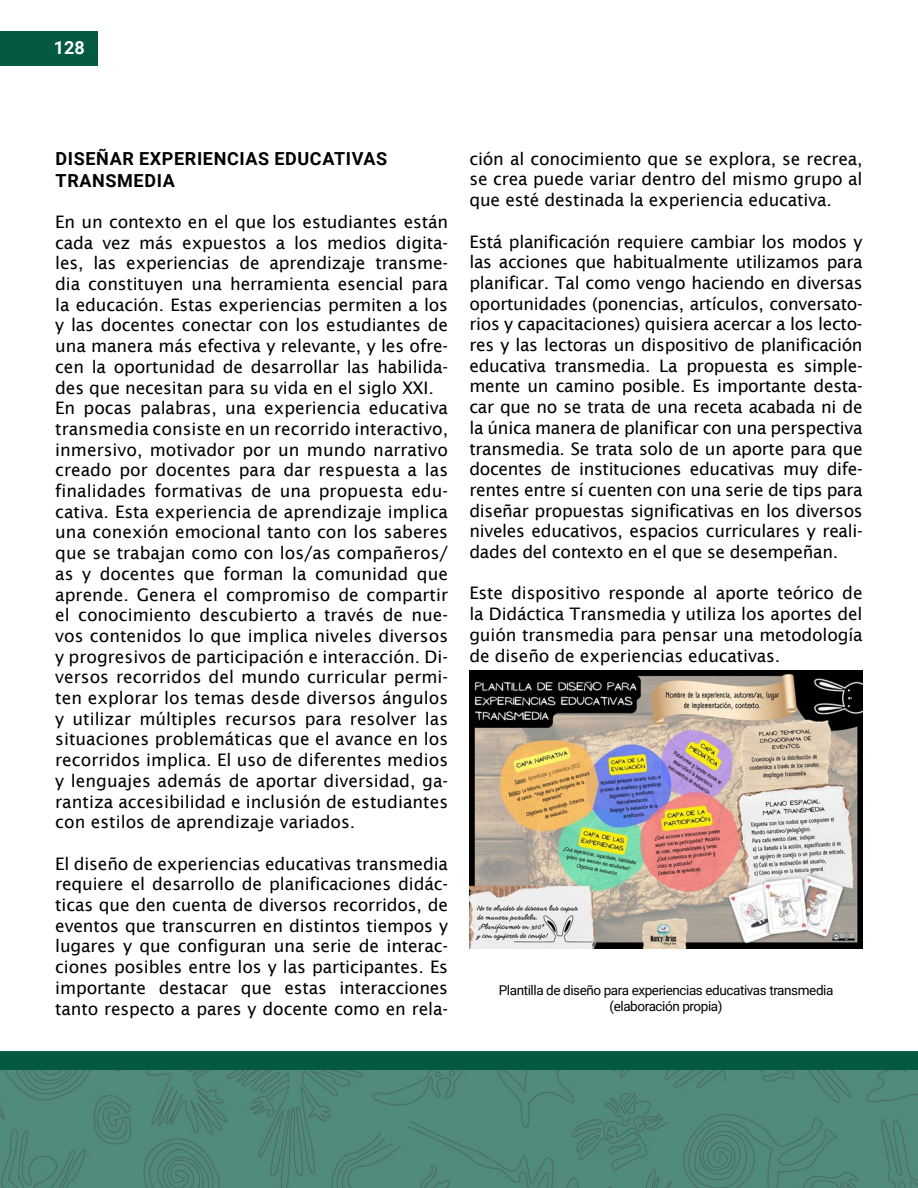
<style>
.page{position:relative;width:918px;height:1188px;background:#fff}
.page>*{position:absolute;margin:0;border:0;box-sizing:border-box;transform-origin:0 0}
.t1{font:700 18px/21.6px "Roboto";letter-spacing:.035em;color:#000}
.t2{font:700 18px "Roboto";color:#fff}
.t3{font:17.25px/20.7px "Lucida Sans";color:#000;text-align:justify}
.t4{font:13.5px/16.2px "Roboto";letter-spacing:-.03em;color:#000;text-align:center}
</style>
<div class="page">
<div style="left:0;top:31px;width:97px;height:34px;background:#045942"></div>
<div style="left:0;top:1051px;width:918px;height:23px;background:#045942"></div>
<img style="left:0;top:1070px;width:918px;height:118px">
<img style="left:470px;top:671px;width:393px;height:277px">
<p class="t2" style="left:54px;top:35px;width:32px">128</p>
<p class="t1" style="left:56px;top:147px;width:333px">DISEÑAR EXPERIENCIAS EDUCATIVAS<br>TRANSMEDIA</p>
<p class="t3" style="left:55px;top:211px;width:394px;text-align:left">En un contexto en el que los estudiantes están cada vez más expuestos a los medios digita&shy;les, las experiencias de aprendizaje transme&shy;dia constituyen una herramienta esencial para la educación. Estas experiencias permiten a los y las docentes conectar con los estudiantes de una manera más efectiva y relevante, y les ofre&shy;cen la oportunidad de desarrollar las habilida&shy;des que necesitan para su vida en el siglo XXI.<br>En pocas palabras, una experiencia educativa transmedia consiste en un recorrido interactivo, inmersivo, motivador por un mundo narrativo creado por docentes para dar respuesta a las finalidades formativas de una propuesta edu&shy;cativa. Esta experiencia de aprendizaje implica una conexión emocional tanto con los saberes que se trabajan como con los/as compañeros/ as y docentes que forman la comunidad que aprende. Genera el compromiso de compartir el conocimiento descubierto a través de nue&shy;vos contenidos lo que implica niveles diversos y progresivos de participación e interacción. Di&shy;versos recorridos del mundo curricular permi&shy;ten explorar los temas desde diversos ángulos y utilizar múltiples recursos para resolver las situaciones problemáticas que el avance en los recorridos implica. El uso de diferentes medios y lenguajes además de aportar diversidad, ga&shy;rantiza accesibilidad e inclusión de estudiantes con estilos de aprendizaje variados.</p>
<p class="t3" style="left:55px;top:853px;width:394px">El diseño de experiencias educativas transmedia requiere el desarrollo de planificaciones didác&shy;ticas que den cuenta de diversos recorridos, de eventos que transcurren en distintos tiempos y lugares y que configuran una serie de interac&shy;ciones posibles entre los y las participantes. Es importante destacar que estas interacciones tanto respecto a pares y docente como en rela-</p>
<p class="t3" style="left:469px;top:148px;width:395px">ción al conocimiento que se explora, se recrea, se crea puede variar dentro del mismo grupo al que esté destinada la experiencia educativa.</p>
<p class="t3" style="left:469px;top:231px;width:395px">Está planificación requiere cambiar los modos y las acciones que habitualmente utilizamos para planificar. Tal como vengo haciendo en diversas oportunidades (ponencias, artículos, conversato&shy;rios y capacitaciones) quisiera acercar a los lecto&shy;res y las lectoras un dispositivo de planificación educativa transmedia. La propuesta es simple&shy;mente un camino posible. Es importante desta&shy;car que no se trata de una receta acabada ni de la única manera de planificar con una perspectiva transmedia. Se trata solo de un aporte para que docentes de instituciones educativas muy dife&shy;rentes entre sí cuenten con una serie de tips para diseñar propuestas significativas en los diversos niveles educativos, espacios curriculares y reali&shy;dades del contexto en el que se desempeñan.</p>
<p class="t3" style="left:469px;top:583px;width:395px">Este dispositivo responde al aporte teórico de la Didáctica Transmedia y utiliza los aportes del guión transmedia para pensar una metodología de diseño de experiencias educativas.</p>
<p class="t4" style="left:499px;top:981px;width:336px">Plantilla de diseño para experiencias educativas transmedia (elaboración propia)</p>
</div>
